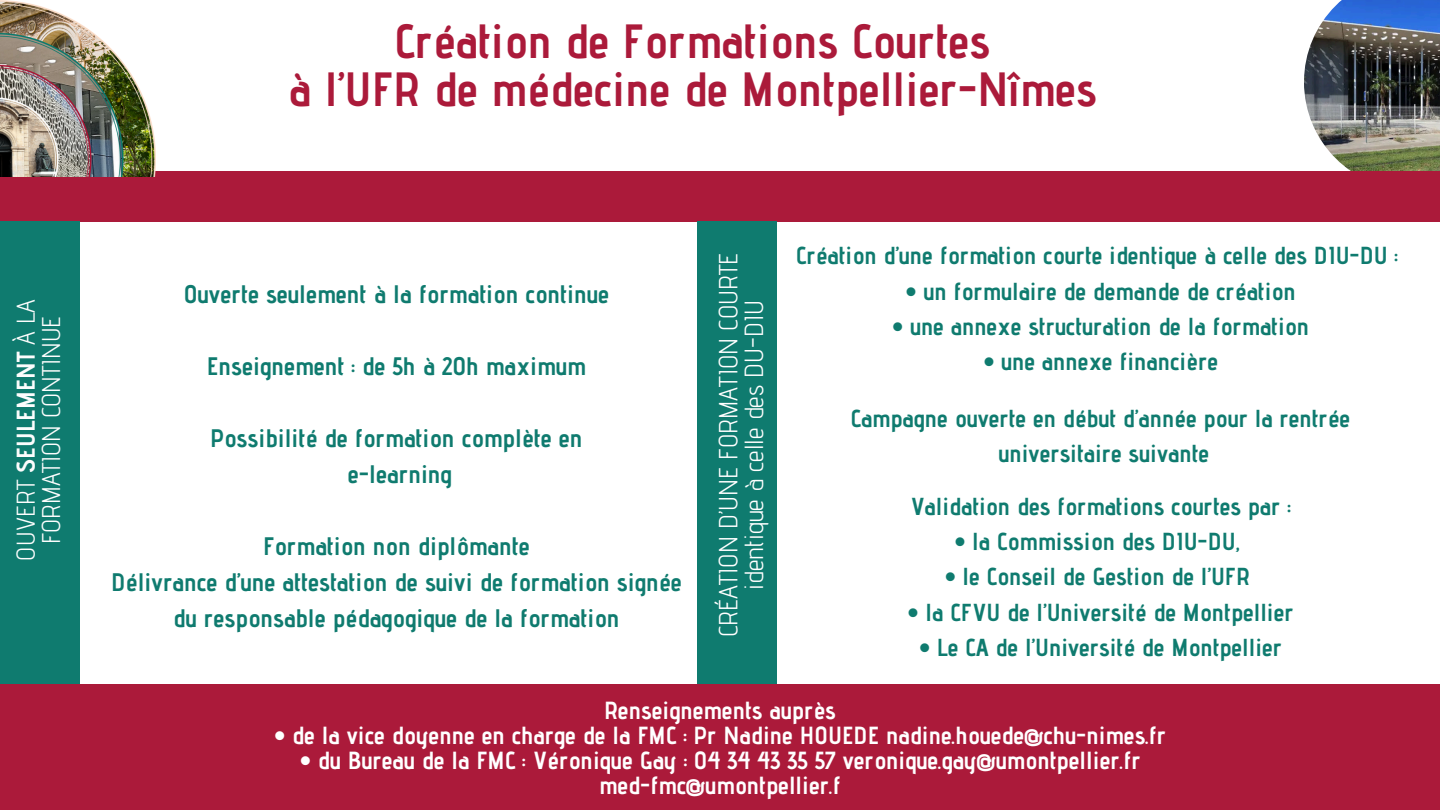
<style>
.page{position:relative;width:1440px;height:810px;background:#fff}
.page>*{position:absolute;margin:0;border:0;box-sizing:border-box;transform-origin:0 0}
.t1{font:700 48px "Advent Pro";color:#ab1a3a}
.t2{font:26.2px/25.6px "Advent Pro";color:#fff;text-align:center}
.t3{font:25.7px/25.5px "Advent Pro";color:#fcfdfd;text-align:center}
.t4{font:700 25.3px/36px "Advent Pro";color:#0f7b6f;text-align:center}
.t5{font:700 24.8px "Advent Pro";color:#fff}
.t6{font:700 24.6px/35.3px "Advent Pro";color:#0f7b6f;text-align:center}
.s1{font-weight:700}
</style>
<div class="page">
<img style="left:1304px;top:0;width:136px;height:171px">
<div style="left:0;top:171px;width:1440px;height:50px;background:#ab1a3a"></div>
<div style="left:697px;top:221px;width:80px;height:589px;background:#0f7b6f"></div>
<div style="left:0;top:221px;width:80px;height:589px;background:#0f7b6f"></div>
<img style="left:0;top:0;width:156px;height:176px">
<div style="left:0;top:684px;width:1440px;height:126px;background:#ab1a3a"></div>
<h1 class="t3" style="left:13px;top:561px;width:263px;rotate:-90deg">OUVERT <span class="s1">SEULEMENT</span> À LA<br>FORMATION CONTINUE</h1>
<h3 class="t1" style="left:394px;top:12px;width:597px">Création de Formations Courtes</h3>
<h3 class="t1" style="left:287px;top:60px;width:811px">à l’UFR de médecine de Montpellier-Nîmes</h3>
<h3 class="t4" style="left:184px;top:276px;width:427px">Ouverte seulement à la formation continue</h3>
<h3 class="t4" style="left:207px;top:348px;width:381px">Enseignement : de 5h à 20h maximum</h3>
<h3 class="t4" style="left:210px;top:420px;width:374px">Possibilité de formation complète en e-learning</h3>
<p class="t4" style="left:111px;top:528px;width:572px">Formation non diplômante<br>Délivrance d’une attestation de suivi de formation signée du responsable pédagogique de la formation</p>
<p class="t2" style="left:715px;top:637px;width:386px;rotate:-90deg">CRÉATION D’UNE FORMATION COURTE identique à celle des DU-DIU</p>
<h3 class="t6" style="left:796px;top:238px;width:603px">Création d’une formation courte identique à celle des DIU-DU :</h3>
<h3 class="t6" style="left:905px;top:273px;width:392px">• un formulaire de demande de création</h3>
<h3 class="t6" style="left:892px;top:308px;width:419px">• une annexe structuration de la formation</h3>
<h3 class="t6" style="left:983px;top:344px;width:237px">• une annexe financière</h3>
<h3 class="t6" style="left:850px;top:400px;width:501px">Campagne ouverte en début d’année pour la rentrée universitaire suivante</h3>
<p class="t6" style="left:910px;top:488px;width:382px">Validation des formations courtes par :</p>
<p class="t6" style="left:954px;top:523px;width:288px">• la Commission des DIU-DU,</p>
<p class="t6" style="left:944px;top:559px;width:307px">• le Conseil de Gestion de l’UFR</p>
<p class="t6" style="left:907px;top:594px;width:388px">• la CFVU de l’Université de Montpellier</p>
<p class="t6" style="left:918px;top:629px;width:365px">• Le CA de l’Université de Montpellier</p>
<p class="t5" style="left:604px;top:695px;width:233px">Renseignements auprès</p>
<p class="t5" style="left:274px;top:720px;width:894px">• de la vice doyenne en charge de la FMC : Pr Nadine HOUEDE nadine.houede@chu-nimes.fr</p>
<p class="t5" style="left:299px;top:745px;width:843px">• du Bureau de la FMC : Véronique Gay : 04 34 43 35 57 veronique.gay@umontpellier.fr</p>
<h3 class="t5" style="left:599px;top:770px;width:243px">med-fmc@umontpellier.f</h3>
</div>
